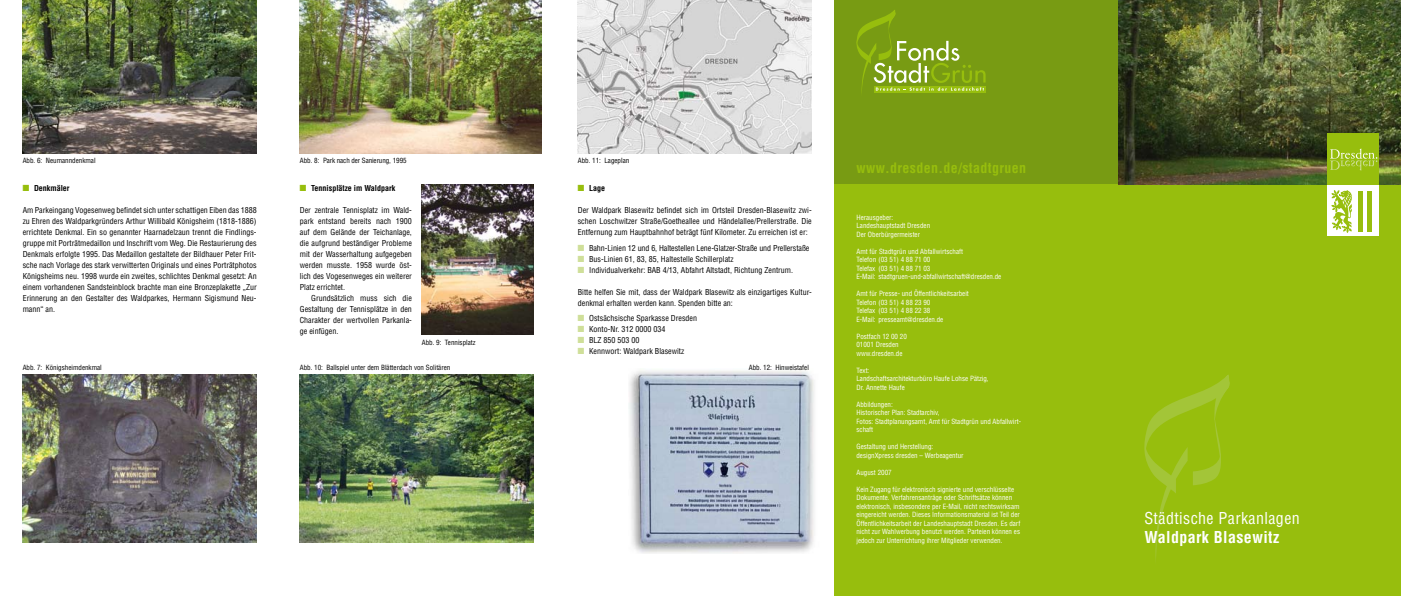
<style>
.page{position:relative;width:1401px;height:596px;background:#fff}
.page>*{position:absolute;margin:0;border:0;box-sizing:border-box;transform-origin:0 0}
.t1{font:condensed 16px "Helvetica";letter-spacing:.025em;color:#fff}
.t2{font:700 condensed 16px "Helvetica";letter-spacing:.025em;color:#fff}
.t3{font:700 condensed 14px "Helvetica";letter-spacing:.025em;color:#97be0d}
.t4{font:condensed 8px/11px "Helvetica";color:#000;text-align:justify}
.t5{font:700 condensed 8px "Helvetica";color:#000}
.t6{font:condensed 7px/8.5px "Helvetica";color:#fff}
.t7{font:condensed 7px "Helvetica";color:#000}
.s1{font-family:"Monotype Sorts";font-weight:400;font-stretch:normal;font-size:8.5px;color:#97be0d}
.s2{font-family:"Monotype Sorts";font-stretch:normal;font-size:8.5px;color:#cfdf99}
</style>
<div class="page">
<img style="left:422px;top:184px;width:112px;height:150px">
<img style="left:300px;top:0;width:241px;height:153px">
<img style="left:629px;top:370px;width:185px;height:182px">
<div style="left:833px;top:0;width:567px;height:184px;background:#789b13"></div>
<div style="left:833px;top:184px;width:567px;height:411px;background:#97be0d"></div>
<img style="left:1118px;top:0;width:282px;height:184px">
<div style="left:1327px;top:184px;width:51px;height:52px;background:#fff"></div>
<div style="left:1357px;top:191px;width:5px;height:40px;background:#97be0d"></div>
<svg style="left:1331px;top:190px;width:20px;height:42px"></svg>
<div style="left:1366px;top:191px;width:5px;height:40px;background:#97be0d"></div>
<div style="left:1327px;top:133px;width:51px;height:51px;background:#97be0d"></div>
<svg style="left:1330px;top:148px;width:47px;height:22px"></svg>
<img style="left:23px;top:0;width:234px;height:153px">
<img style="left:23px;top:374px;width:234px;height:168px">
<svg style="left:856px;top:10px;width:129px;height:83px"></svg>
<svg style="left:1144px;top:375px;width:86px;height:185px"></svg>
<img style="left:577px;top:0;width:234px;height:153px">
<img style="left:300px;top:374px;width:234px;height:168px">
<p class="t7" style="left:23px;top:156px;width:74px">Abb. 6: Neumanndenkmal</p>
<p class="t7" style="left:300px;top:156px;width:108px">Abb. 8: Park nach der Sanierung, 1995</p>
<p class="t7" style="left:577px;top:156px;width:53px">Abb. 11: Lageplan</p>
<h2 class="t3" style="left:856px;top:159px;width:171px">www.dresden.de/stadtgruen</h2>
<p class="t5" style="left:23px;top:183px;width:48px"><span class="s1">N</span> Denkmäler</p>
<p class="t4" style="left:23px;top:204px;width:235px">Am Parkeingang Vogesenweg befindet sich unter schattigen Eiben das 1888 zu Ehren des Waldparkgründers Arthur Willibald Königsheim (1818-1886) errichtete Denkmal. Ein so genannter Haarnadelzaun trennt die Findlings&shy;gruppe mit Porträtmedaillon und Inschrift vom Weg. Die Restaurierung des Denkmals erfolgte 1995. Das Medaillon gestaltete der Bildhauer Peter Frit&shy;sche nach Vorlage des stark verwitterten Originals und eines Porträtphotos Königsheims neu. 1998 wurde ein zweites, schlichtes Denkmal gesetzt: An einem vorhandenen Sandsteinblock brachte man eine Bronzeplakette „Zur Erinnerung an den Gestalter des Waldparkes, Hermann Sigismund Neu&shy;mann“ an.</p>
<p class="t7" style="left:23px;top:363px;width:81px">Abb. 7: Königsheimdenkmal</p>
<p class="t5" style="left:300px;top:183px;width:97px"><span class="s1">N</span> Tennisplätze im Waldpark</p>
<p class="t4" style="left:300px;top:204px;width:114px">Der zentrale Tennisplatz im Wald&shy;park entstand bereits nach 1900 auf dem Gelände der Teichanlage, die aufgrund beständiger Probleme mit der Wasserhaltung aufgegeben werden musste. 1958 wurde öst&shy;lich des Vogesenweges ein weiterer Platz errichtet.</p>
<p class="t4" style="left:300px;top:292px;width:114px;text-indent:11px">Grundsätzlich muss sich die Gestaltung der Tennisplätze in den Charakter der wertvollen Parkanla&shy;ge einfügen.</p>
<p class="t7" style="left:422px;top:338px;width:55px">Abb. 9: Tennisplatz</p>
<p class="t7" style="left:300px;top:363px;width:152px">Abb. 10: Ballspiel unter dem Blätterdach von Solitären</p>
<p class="t5" style="left:577px;top:183px;width:29px"><span class="s1">N</span> Lage</p>
<p class="t4" style="left:577px;top:204px;width:235px">Der Waldpark Blasewitz befindet sich im Ortsteil Dresden-Blasewitz zwi&shy;schen Loschwitzer Straße/Goetheallee und Händelallee/Prellerstraße. Die Entfernung zum Hauptbahnhof beträgt fünf Kilometer. Zu erreichen ist er:</p>
<p class="t4" style="left:577px;top:242px;width:233px;text-align:left"><span class="s2">N</span> Bahn-Linien 12 und 6, Haltestellen Lene-Glatzer-Straße und Prellerstaße<br><span class="s2">N</span> Bus-Linien 61, 83, 85, Haltestelle Schillerplatz<br><span class="s2">N</span> Individualverkehr: BAB 4/13, Abfahrt Altstadt, Richtung Zentrum.</p>
<p class="t4" style="left:577px;top:286px;width:235px">Bitte helfen Sie mit, dass der Waldpark Blasewitz als einzigartiges Kultur&shy;denkmal erhalten werden kann. Spenden bitte an:</p>
<p class="t4" style="left:577px;top:312px;width:121px;text-align:left"><span class="s2">N</span> Ostsächsische Sparkasse Dresden<br><span class="s2">N</span> Konto-Nr. 312 0000 034<br><span class="s2">N</span> BLZ 850 503 00<br><span class="s2">N</span> Kennwort: Waldpark Blasewitz</p>
<p class="t7" style="left:748px;top:363px;width:62px">Abb. 12: Hinweistafel</p>
<p class="t6" style="left:856px;top:212px;width:75px">Herausgeber:<br>Landeshauptstadt Dresden<br>Der Oberbürgermeister</p>
<p class="t6" style="left:856px;top:246px;width:146px">Amt für Stadtgrün und Abfallwirtschaft<br>Telefon (03 51) 4 88 71 00<br>Telefax (03 51) 4 88 71 03<br>E-Mail: stadtgruen-und-abfallwirtschaft@dresden.de</p>
<p class="t6" style="left:856px;top:289px;width:114px">Amt für Presse- und Öffentlichkeitsarbeit<br>Telefon (03 51) 4 88 23 90<br>Telefax (03 51) 4 88 22 38<br>E-Mail: presseamt@dresden.de</p>
<p class="t6" style="left:856px;top:331px;width:52px">Postfach 12 00 20<br>01001 Dresden www.dresden.de</p>
<p class="t6" style="left:856px;top:365px;width:134px">Text:<br>Landschaftsarchitekturbüro Haufe Lohse Pätzig,<br>Dr. Annette Haufe</p>
<p class="t6" style="left:856px;top:399px;width:166px">Abbildungen:<br>Historischer Plan: Stadtarchiv,<br>Fotos: Stadtplanungsamt, Amt für Stadtgrün und Abfallwirt&shy;schaft</p>
<p class="t6" style="left:856px;top:442px;width:108px">Gestaltung und Herstellung: designXpress dresden – Werbeagentur</p>
<p class="t6" style="left:856px;top:467px;width:37px">August 2007</p>
<p class="t6" style="left:856px;top:484px;width:165px">Kein Zugang für elektronisch signierte und verschlüsselte Dokumente. Verfahrensanträge oder Schriftsätze können elektronisch, insbesondere per E-Mail, nicht rechtswirksam eingereicht werden. Dieses Informationsmaterial ist Teil der Öffentlichkeitsarbeit der Landeshauptstadt Dresden. Es darf nicht zur Wahlwerbung benutzt werden. Parteien können es jedoch zur Unterrichtung ihrer Mitglieder verwenden.</p>
<h1 class="t1" style="left:1144px;top:507px;width:157px">Städtische Parkanlagen</h1>
<h1 class="t2" style="left:1144px;top:527px;width:136px">Waldpark Blasewitz</h1>
</div>
